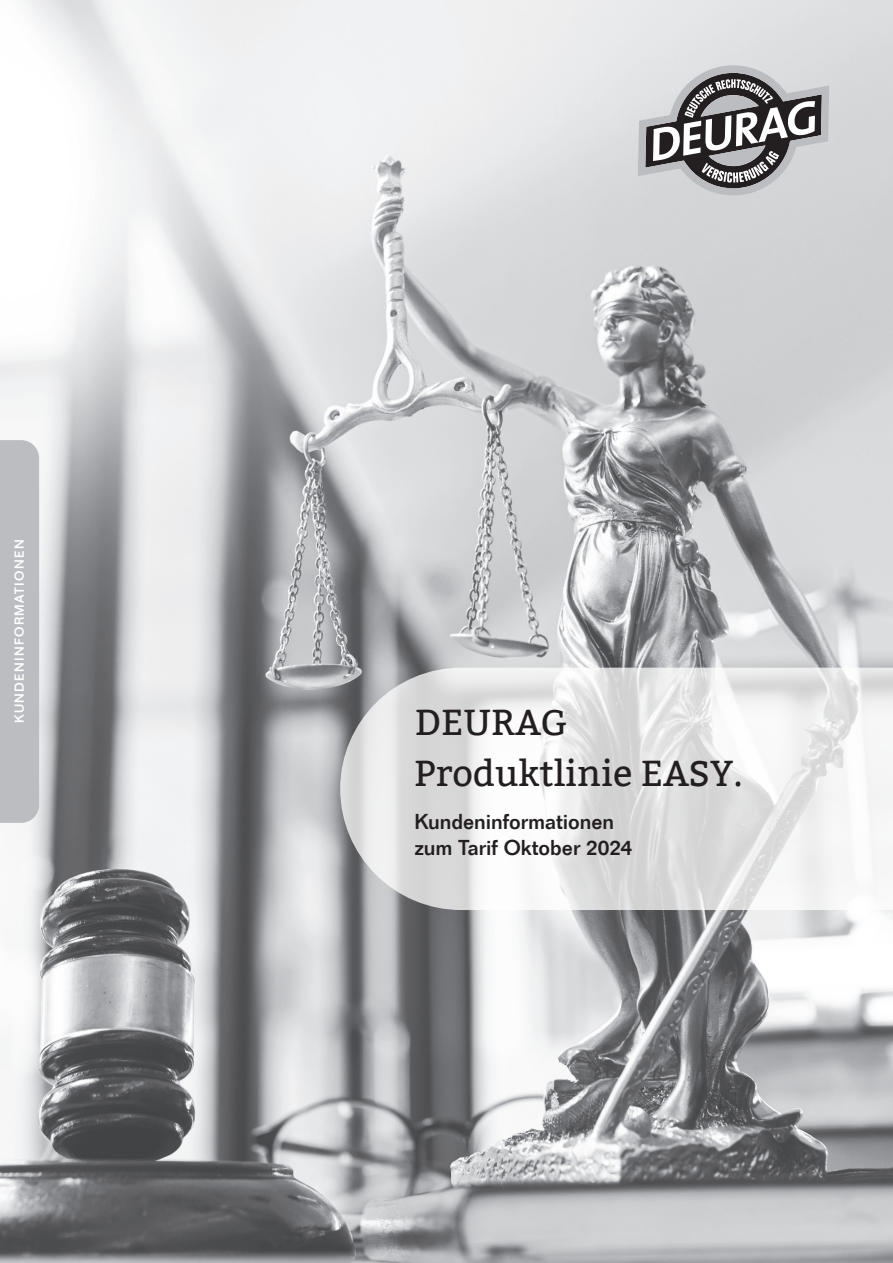
<style>
.page{position:relative;width:893px;height:1263px;background:#fff}
.page>*{position:absolute;margin:0;border:0;box-sizing:border-box;transform-origin:0 0}
.t1{font:36px/51px "Bitter";color:#231f20}
.t2{font:500 21px/25.2px "Folio LT";letter-spacing:-.005em;color:#231f20}
.t3{font:500 12.75px "Folio LT";letter-spacing:.105em;color:#fff}
</style>
<div class="page">
<img style="left:0;top:0;width:893px;height:1263px">
<svg style="left:638px;top:65px;width:191px;height:130px;background:#9d9d9e"></svg>
<svg style="left:340px;top:668px;width:553px;height:242px"></svg>
<div style="left:0;top:440px;width:39px;height:383px;background:#bcbdc0"></div>
<p class="t3" style="left:12px;top:723px;width:185px;rotate:-90deg">KUNDENINFORMATIONEN</p>
<h1 class="t1" style="left:414px;top:698px;width:330px">DEURAG<br>Produktlinie EASY.</h1>
<p class="t2" style="left:414px;top:809px;width:219px">Kundeninformationen zum Tarif Oktober 2024</p>
</div>
